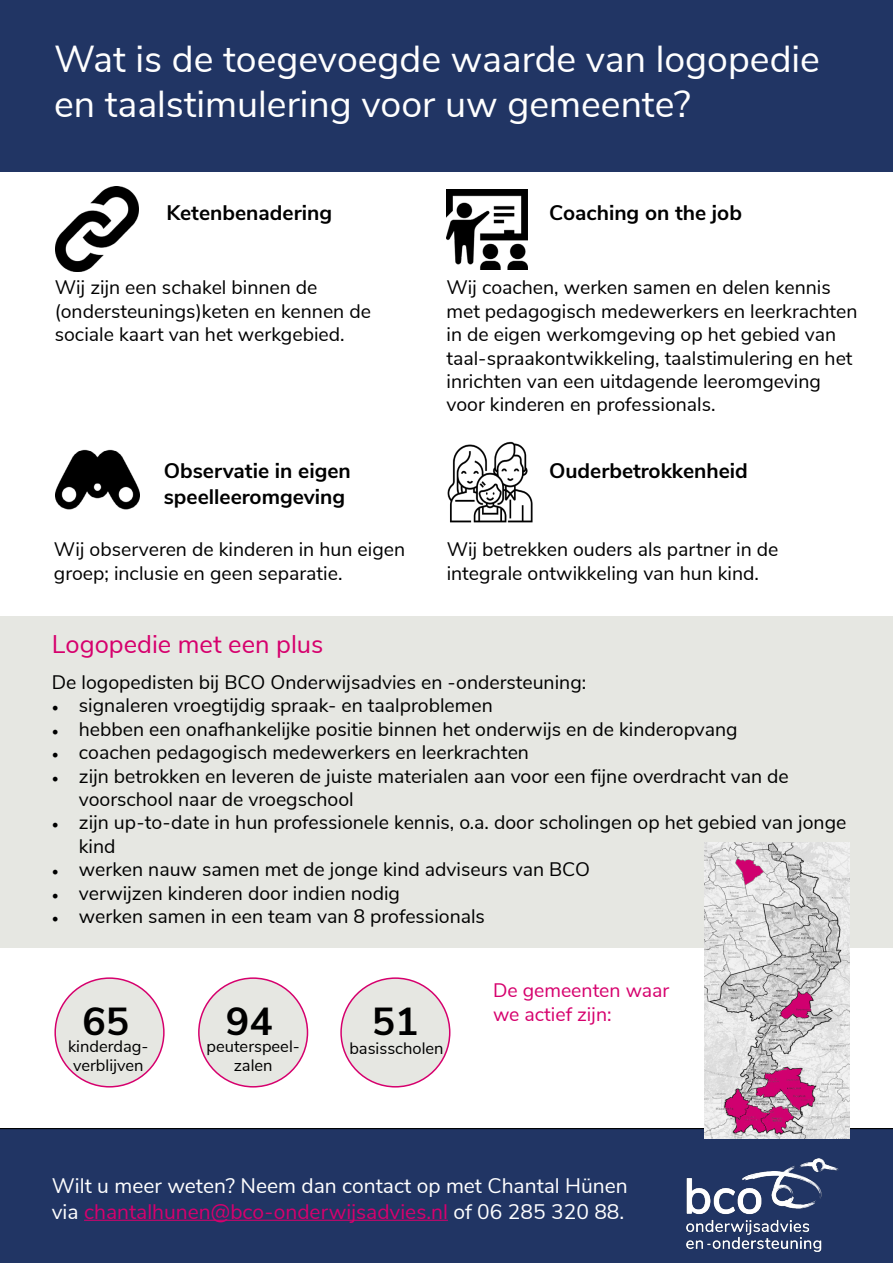
<style>
.page{position:relative;width:893px;height:1263px;background:#fff}
.page>*{position:absolute;margin:0;border:0;box-sizing:border-box;transform-origin:0 0}
.t1{font:700 39px "Nunito Sans";color:#000}
.t2{font:37.5px/45px "Nunito Sans";color:#fff}
.t3{font:25.5px "Nunito Sans";color:#d6006d}
.t4{font:21px/25.2px "Nunito Sans";color:#fff}
.t5{font:700 21px/25.2px "Nunito Sans";color:#000}
.t6{font:19.5px/23.4px "Nunito Sans";color:#000}
.t7{font:19.5px/23.4px "Nunito Sans";color:#d6006d}
.t8{font:16.5px/19.8px "Nunito Sans";color:#000;text-align:center}
.s1{font-family:"Minion Pro";font-size:18px}
.s2{color:#d6006d}
</style>
<div class="page">
<div style="left:0;top:616px;width:893px;height:331px;background:#e6e7e2"></div>
<div style="left:0;top:1128px;width:893px;height:135px;background:#213564"></div>
<hr style="left:84px;top:1220px;width:364px;height:1px;background:#d6006d">
<div style="left:0;top:0;width:893px;height:171px;background:#213564"></div>
<img style="left:55px;top:449px;width:84px;height:61px">
<img style="left:447px;top:189px;width:80px;height:81px">
<img style="left:447px;top:441px;width:86px;height:82px">
<img style="left:56px;top:187px;width:82px;height:85px">
<div style="left:55px;top:978px;width:109px;height:109px;background:#e6e7e2;border-radius:50%"></div>
<div style="left:54px;top:977px;width:111px;height:110px;border:2px solid #d6006d;border-radius:50%"></div>
<div style="left:199px;top:978px;width:108px;height:109px;background:#e6e7e2;border-radius:50%"></div>
<div style="left:198px;top:977px;width:110px;height:110px;border:2px solid #d6006d;border-radius:50%"></div>
<div style="left:341px;top:978px;width:109px;height:109px;background:#e6e7e2;border-radius:50%"></div>
<div style="left:340px;top:977px;width:110px;height:110px;border:2px solid #d6006d;border-radius:50%"></div>
<img style="left:687px;top:1158px;width:152px;height:94px">
<img style="left:704px;top:842px;width:145px;height:297px">
<h2 class="t2" style="left:54px;top:34px;width:767px">Wat is de toegevoegde waarde van logopedie en taalstimulering voor uw gemeente?</h2>
<p class="t5" style="left:167px;top:199px;width:167px">Ketenbenadering</p>
<p class="t6" style="left:55px;top:275px;width:318px">Wij zijn een schakel binnen de (ondersteunings)keten en kennen de sociale kaart van het werkgebied.</p>
<p class="t5" style="left:164px;top:457px;width:189px">Observatie in eigen speelleeromgeving</p>
<p class="t6" style="left:54px;top:536px;width:353px">Wij observeren de kinderen in hun eigen groep; inclusie en geen separatie.</p>
<h3 class="t3" style="left:52px;top:626px;width:273px">Logopedie met een plus</h3>
<p class="t5" style="left:549px;top:199px;width:194px">Coaching on the job</p>
<p class="t6" style="left:446px;top:275px;width:413px">Wij coachen, werken samen en delen kennis met pedagogisch medewerkers en leerkrachten in de eigen werkomgeving op het gebied van taal-spraakontwikkeling, taalstimulering en het inrichten van een uitdagende leeromgeving voor kinderen en professionals.</p>
<p class="t5" style="left:549px;top:457px;width:200px">Ouderbetrokkenheid</p>
<p class="t6" style="left:447px;top:536px;width:333px">Wij betrekken ouders als partner in de integrale ontwikkeling van hun kind.</p>
<p class="t6" style="left:52px;top:669px;width:536px">De logopedisten bij BCO Onderwijsadvies en -ondersteuning:</p>
<p class="t6" style="left:52px;top:693px;width:442px"><span class="s1">•</span> signaleren vroegtijdig spraak- en taalproblemen</p>
<p class="t6" style="left:52px;top:716px;width:687px"><span class="s1">•</span> hebben een onafhankelijke positie binnen het onderwijs en de kinderopvang</p>
<p class="t6" style="left:52px;top:739px;width:479px"><span class="s1">•</span> coachen pedagogisch medewerkers en leerkrachten</p>
<p class="t6" style="left:79px;top:763px;width:711px;text-indent:-27px"><span class="s1">•</span> zijn betrokken en leveren de juiste materialen aan voor een fijne overdracht van de voorschool naar de vroegschool</p>
<p class="t6" style="left:79px;top:810px;width:769px;text-indent:-27px"><span class="s1">•</span> zijn up-to-date in hun professionele kennis, o.a. door scholingen op het gebied van jonge kind</p>
<p class="t6" style="left:52px;top:856px;width:540px"><span class="s1">•</span> werken nauw samen met de jonge kind adviseurs van BCO</p>
<p class="t6" style="left:52px;top:880px;width:350px"><span class="s1">•</span> verwijzen kinderen door indien nodig</p>
<p class="t6" style="left:52px;top:903px;width:435px"><span class="s1">•</span> werken samen in een team van 8 professionals</p>
<h1 class="t1" style="left:82px;top:992px;width:48px">65</h1>
<h1 class="t1" style="left:226px;top:992px;width:48px">94</h1>
<h1 class="t1" style="left:372px;top:992px;width:48px">51</h1>
<p class="t8" style="left:68px;top:1035px;width:82px">kinderdag&shy;verblijven</p>
<p class="t8" style="left:206px;top:1035px;width:95px">peuterspeel&shy;zalen</p>
<p class="t8" style="left:349px;top:1037px;width:96px">basisscholen</p>
<p class="t7" style="left:493px;top:977px;width:178px">De gemeenten waar we actief zijn:</p>
<p class="t4" style="left:52px;top:1172px;width:577px">Wilt u meer weten? Neem dan contact op met Chantal Hünen via <span class="s2">chantalhunen@bco-onderwijsadvies.nl</span> of 06 285 320 88.</p>
</div>
